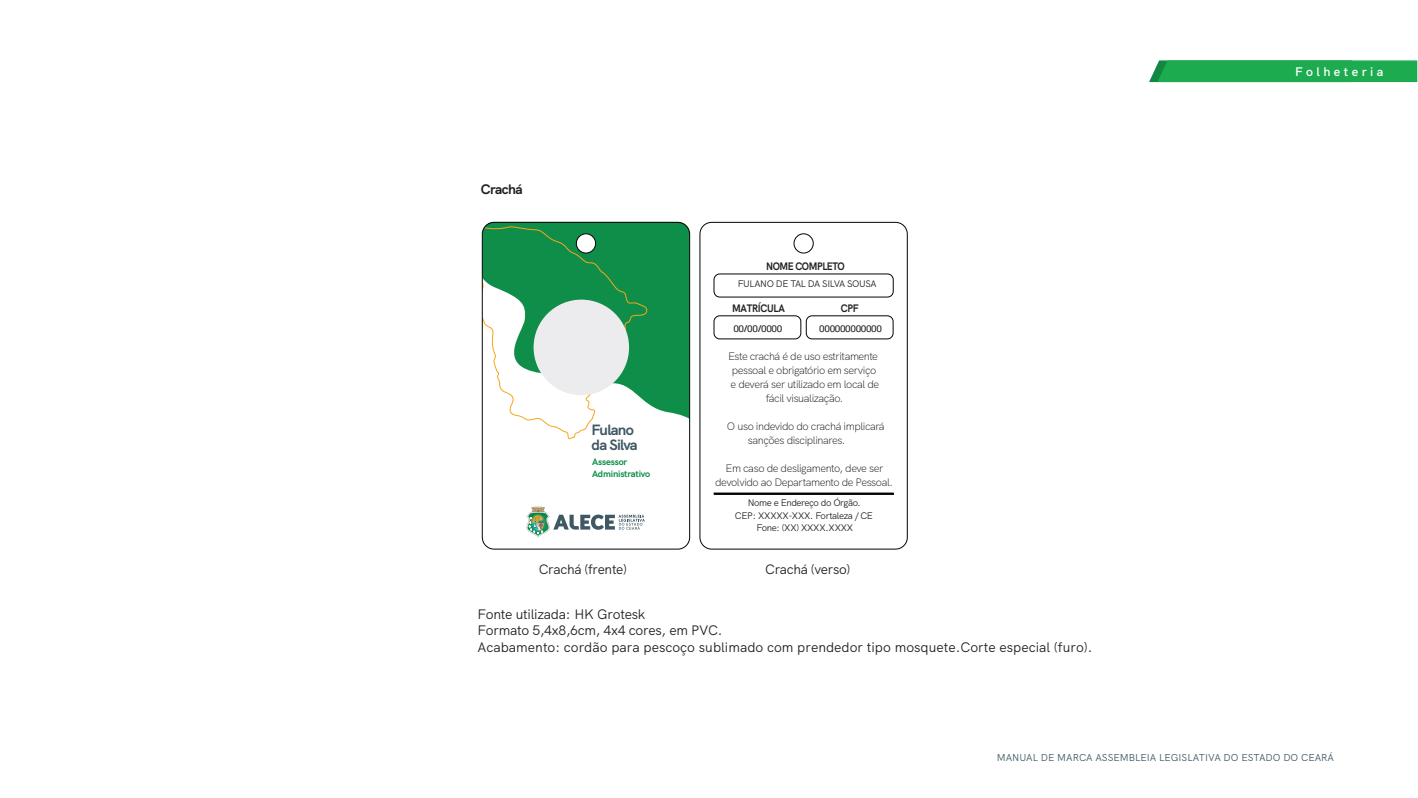
<style>
.page{position:relative;width:1418px;height:798px;background:#fff}
.page>*{position:absolute;margin:0;border:0;box-sizing:border-box;transform-origin:0 0}
.t1{font:700 14.88px/14.6px "HK Grotesk";letter-spacing:-.05em;color:#3f5864}
.t2{font:13.75px/16.5px "HK Grotesk";color:#231f20}
.t3{font:700 13.75px "HK Grotesk";letter-spacing:-.04em;color:#231f20}
.t4{font:13.62px "HK Grotesk";letter-spacing:-.02em;color:#231f20}
.t5{font:600 12.5px "HK Grotesk";letter-spacing:.275em;color:#fff}
.t6{font:300 10.88px/14px "HK Grotesk";letter-spacing:-.04em;color:#231f20;text-align:center}
.t7{font:700 10.88px "HK Grotesk";letter-spacing:-.03em;color:#231f20;scale:.9 1}
.t8{font:10px "HK Grotesk";color:#3f5864}
.t9{font:9.5px/12.2px "HK Grotesk";letter-spacing:-.04em;color:#231f20;text-align:center}
.t10{font:9.5px "Soleto";letter-spacing:-.04em;color:#231f20}
.t11{font:700 9.25px/11.1px "HK Grotesk";letter-spacing:-.02em;color:#0e8e49}
</style>
<div class="page">
<svg style="left:1149px;top:60px;width:268px;height:22px;background:#22ad53"></svg>
<svg style="left:482px;top:222px;width:207px;height:218px"></svg>
<div style="left:482px;top:222px;width:207px;height:327px;border:1px solid #040503;border-radius:12px"></div>
<div style="left:713px;top:492px;width:180px;height:2px;border:1px solid #040503"></div>
<div style="left:713px;top:273px;width:180px;height:24px;border:1px solid #040503;border-radius:6px"></div>
<div style="left:713px;top:315px;width:88px;height:24px;border:1px solid #040503;border-radius:6px"></div>
<div style="left:806px;top:315px;width:87px;height:24px;border:1px solid #040503;border-radius:6px"></div>
<div style="left:699px;top:222px;width:208px;height:327px;border:1px solid #040503;border-radius:12px"></div>
<svg style="left:526px;top:506px;width:119px;height:31px"></svg>
<div style="left:533px;top:299px;width:96px;height:96px;background:#ececee;border-radius:50%"></div>
<div style="left:576px;top:234px;width:19px;height:19px;background:#fff;border-radius:50%"></div>
<div style="left:576px;top:233px;width:19px;height:20px;border:1px solid #040503;border-radius:50%"></div>
<div style="left:793px;top:233px;width:20px;height:20px;border:1px solid #040503;border-radius:50%"></div>
<p class="t3" style="left:481px;top:179px;width:43px">Crachá</p>
<h1 class="t1" style="left:591px;top:421px;width:48px">Fulano da Silva</h1>
<p class="t11" style="left:592px;top:455px;width:60px">Assessor<br>Administrativo</p>
<p class="t7" style="left:766px;top:257px;width:89px">NOME COMPLETO</p>
<p class="t9" style="left:737px;top:276px;width:140px">FULANO DE TAL DA SILVA SOUSA</p>
<p class="t10" style="left:733px;top:322px;width:50px">00/00/0000</p>
<p class="t10" style="left:819px;top:322px;width:64px">000000000000</p>
<p class="t7" style="left:732px;top:299px;width:60px">MATRÍCULA</p>
<p class="t7" style="left:840px;top:299px;width:21px">CPF</p>
<p class="t6" style="left:728px;top:348px;width:153px">Este crachá é de uso estritamente pessoal e obrigatório em serviço e deverá ser utilizado em local de fácil visualização.</p>
<p class="t6" style="left:748px;top:418px;width:138px;text-align:left;text-indent:-21px">O uso indevido do crachá implicará sanções disciplinares.</p>
<p class="t6" style="left:715px;top:460px;width:179px">Em caso de desligamento, deve ser devolvido ao Departamento de Pessoal.</p>
<p class="t9" style="left:734px;top:496px;width:140px">Nome e Endereço do Órgão.<br>CEP: XXXXX-XXX. Fortaleza / CE<br>Fone: (XX) XXXX.XXXX</p>
<p class="t4" style="left:538px;top:558px;width:90px">Crachá (frente)</p>
<p class="t4" style="left:765px;top:558px;width:87px">Crachá (verso)</p>
<p class="t2" style="left:477px;top:604px;width:616px">Fonte utilizada: HK Grotesk<br>Formato 5,4x8,6cm, 4x4 cores, em PVC.<br>Acabamento: cordão para pescoço sublimado com prendedor tipo mosquete.Corte especial (furo).</p>
<p class="t5" style="left:1294px;top:62px;width:90px">Folheteria</p>
<p class="t8" style="left:996px;top:749px;width:339px">MANUAL DE MARCA ASSEMBLEIA LEGISLATIVA DO ESTADO DO CEARÁ</p>
</div>
